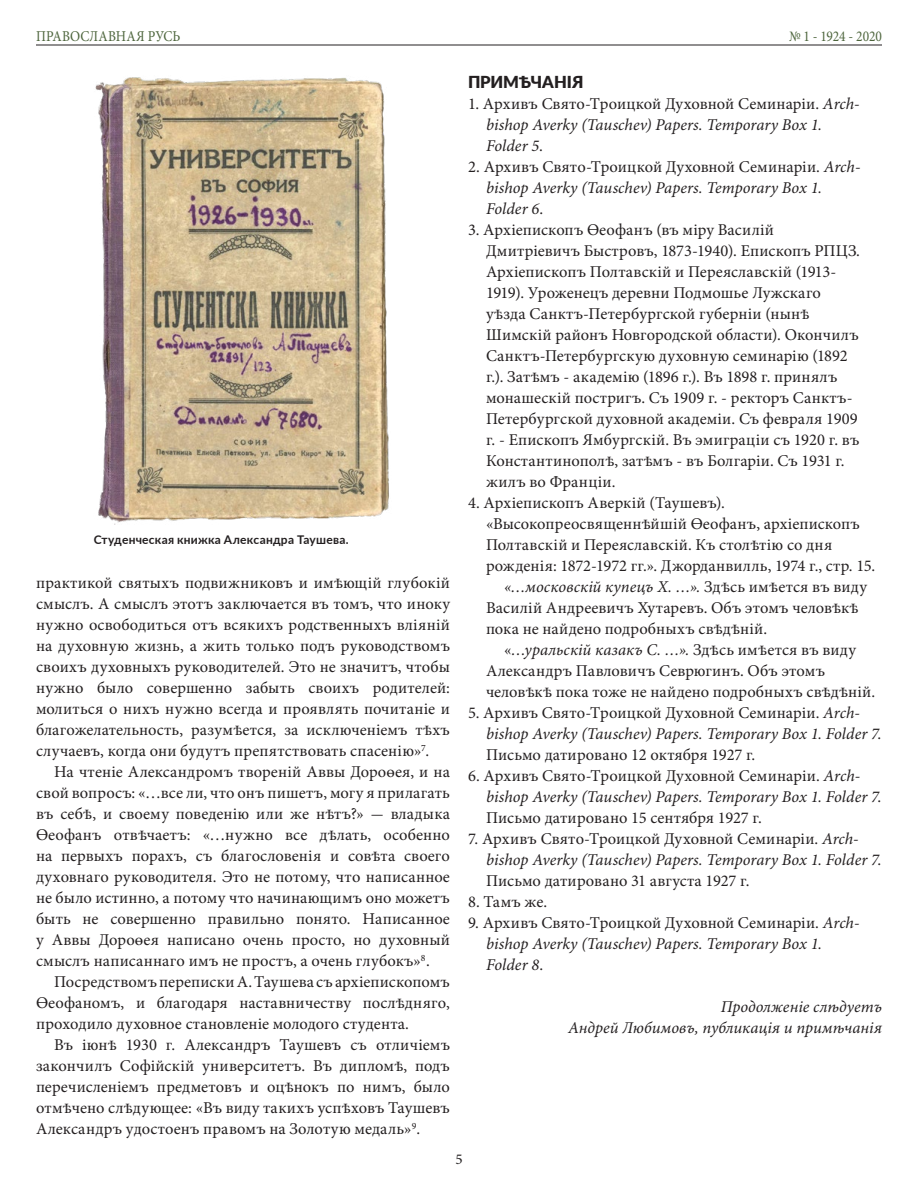
<style>
.page{position:relative;width:918px;height:1188px;background:#fff}
.page>*{position:absolute;margin:0;border:0;box-sizing:border-box;transform-origin:0 0}
.t1{font:16.5px/21px "Minion Pro";letter-spacing:.005em;color:#231f20;text-align:justify}
.t2{font:italic 16.5px/21px "Minion Pro";color:#231f20}
.t3{font:900 16.5px "Lato";letter-spacing:-.01em;color:#231f20}
.t4{font:15px "Minion Pro";color:#4d653c;scale:.9 1}
.t5{font:15px "Minion Pro";color:#231f20}
.t6{font:700 12px "Lato";letter-spacing:.02em;color:#231f20}
.s1{font-style:normal}
.s2{font-style:italic}
</style>
<div class="page">
<img style="left:95px;top:77px;width:294px;height:447px">
<hr style="left:36px;top:45px;width:846px;height:1px;background:#231f20">
<p class="t4" style="left:36px;top:26px;width:162px">ПРАВОСЛАВНАЯ РУСЬ</p>
<p class="t4" style="left:789px;top:26px;width:105px">№ 1 - 1924 - 2020</p>
<p class="t6" style="left:94px;top:531px;width:256px">Студенческая книжка Александра Таушева.</p>
<p class="t1" style="left:36px;top:572px;width:416px">практикой святыхъ подвижниковъ и имѣющій глубокій смыслъ. А смыслъ этотъ заключается въ томъ, что иноку нужно освободиться отъ всякихъ родственныхъ вліяній на духовную жизнь, а жить только подъ руководствомъ своихъ духовныхъ руководителей. Это не значитъ, чтобы нужно было совершенно забыть своихъ родителей: молиться о нихъ нужно всегда и проявлять почитаніе и благожелательность, разумѣется, за исключеніемъ тѣхъ случаевъ, когда они будутъ препятствовать спасенію»<sup>7</sup>.</p>
<p class="t1" style="left:36px;top:761px;width:416px;text-indent:18px">На чтеніе Александромъ твореній Аввы Дороѳея, и на свой вопросъ: «…все ли, что онъ пишетъ, могу я прилагать въ себѣ, и своему поведенію или же нѣтъ?» - владыка Ѳеофанъ отвѣчаетъ: «…нужно все дѣлать, особенно на первыхъ порахъ, съ благословенія и совѣта своего духовнаго руководителя. Это не потому, что написанное не было истинно, а потому что начинающимъ оно можетъ быть не совершенно правильно понято. Написанное у Аввы Дороѳея написано очень просто, но духовный смыслъ написаннаго имъ не простъ, а очень глубокъ»<sup>8</sup>.</p>
<p class="t1" style="left:36px;top:971px;width:415px;text-indent:18px">Посредствомъ переписки А. Таушева съ архіепископомъ Ѳеофаномъ, и благодаря наставничеству послѣдняго, проходило духовное становленіе молодого студента.</p>
<p class="t1" style="left:36px;top:1034px;width:416px;text-indent:18px">Въ іюнѣ 1930 г. Александръ Таушевъ съ отличіемъ закончилъ Софійскій университетъ. Въ дипломѣ, подъ перечисленіемъ предметовъ и оцѣнокъ по нимъ, было отмѣчено слѣдующее: «Въ виду такихъ успѣховъ Таушевъ Александръ удостоенъ правомъ на Золотую медаль»<sup>9</sup>.</p>
<p class="t3" style="left:468px;top:70px;width:117px">ПРИМѢЧАНIЯ</p>
<p class="t2" style="left:486px;top:94px;width:375px;text-indent:-18px"><span class="s1">1. Архивъ Свято-Троицкой Духовной Семинаріи.</span> Arch&shy;bishop Averky (Tauschev) Papers. Temporary Box 1.<br>Folder 5<span class="s1">.</span></p>
<p class="t2" style="left:486px;top:157px;width:376px;text-indent:-18px"><span class="s1">2. Архивъ Свято-Троицкой Духовной Семинаріи.</span> Arch&shy;bishop Averky (Tauschev) Papers. Temporary Box 1.<br>Folder 6<span class="s1">.</span></p>
<p class="t1" style="left:486px;top:220px;width:376px;text-align:left;text-indent:-18px">3. Архіепископъ Ѳеофанъ (въ міру Василій Дмитріевичъ Быстровъ, 1873-1940). Епископъ РПЦЗ.<br>Архіепископъ Полтавскій и Переяславскій (1913- 1919). Уроженецъ деревни Подмошье Лужскаго уѣзда Санктъ-Петербургской губерніи (нынѣ Шимскій районъ Новгородской области). Окончилъ Санктъ-Петербургскую духовную семинарію (1892 г.). Затѣмъ - академію (1896 г.). Въ 1898 г. принялъ монашескій постригъ. Съ 1909 г. - ректоръ Санктъ-Петербургской духовной академіи. Съ февраля 1909 г. - Епископъ Ямбургскій. Въ эмиграціи съ 1920 г. въ Константинополѣ, затѣмъ - въ Болгаріи. Съ 1931 г. жилъ во Франціи.</p>
<p class="t1" style="left:468px;top:493px;width:258px">4. Архіепископъ Аверкій (Таушевъ).</p>
<p class="t1" style="left:486px;top:514px;width:375px">«Высокопреосвященнѣйшій Ѳеофанъ, архіепископъ</p>
<p class="t1" style="left:486px;top:535px;width:348px">Полтавскій и Переяславскій. Къ столѣтію со дня</p>
<p class="t1" style="left:486px;top:556px;width:391px">рожденія: 1872-1972 гг.». Джорданвилль, 1974 г., стр. 15.</p>
<p class="t2" style="left:504px;top:577px;width:365px">«…московскій купецъ Х. …». <span class="s1">Здѣсь имѣется въ виду</span></p>
<p class="t1" style="left:486px;top:598px;width:374px">Василій Андреевичъ Хутаревъ. Объ этомъ человѣкѣ</p>
<p class="t1" style="left:486px;top:619px;width:283px">пока не найдено подробныхъ свѣдѣній.</p>
<p class="t2" style="left:504px;top:640px;width:354px"><span class="s1">«</span>…уральскій казакъ С. …». <span class="s1">Здѣсь имѣется въ виду</span></p>
<p class="t1" style="left:486px;top:661px;width:341px">Александръ Павловичъ Севрюгинъ. Объ этомъ</p>
<p class="t1" style="left:486px;top:682px;width:391px">человѣкѣ пока тоже не найдено подробныхъ свѣдѣній.</p>
<p class="t1" style="left:486px;top:703px;width:397px;text-align:left;text-indent:-18px">5. Архивъ Свято-Троицкой Духовной Семинаріи. <span class="s2">Arch&shy;bishop Averky (Tauschev) Papers. Temporary Box 1. Folder 7</span>.<br>Письмо датировано 12 октября 1927 г.</p>
<p class="t1" style="left:486px;top:766px;width:397px;text-align:left;text-indent:-18px">6. Архивъ Свято-Троицкой Духовной Семинаріи. <span class="s2">Arch&shy;bishop Averky (Tauschev) Papers. Temporary Box 1. Folder 7</span>.<br>Письмо датировано 15 сентября 1927 г.</p>
<p class="t1" style="left:486px;top:829px;width:397px;text-align:left;text-indent:-18px">7. Архивъ Свято-Троицкой Духовной Семинаріи. <span class="s2">Arch&shy;bishop Averky (Tauschev) Papers. Temporary Box 1. Folder 7</span>.<br>Письмо датировано 31 августа 1927 г.</p>
<p class="t1" style="left:468px;top:892px;width:81px">8. Тамъ же.</p>
<p class="t2" style="left:486px;top:913px;width:375px;text-indent:-18px"><span class="s1">9. Архивъ Свято-Троицкой Духовной Семинаріи.</span> Arch&shy;bishop Averky (Tauschev) Papers. Temporary Box 1.<br>Folder 8<span class="s1">.</span></p>
<p class="t2" style="left:568px;top:997px;width:315px;text-align:right">Продолженіе слѣдуетъ<br>Андрей Любимовъ, публикація и примѣчанія</p>
<p class="t5" style="left:455px;top:1149px;width:9px">5</p>
</div>
